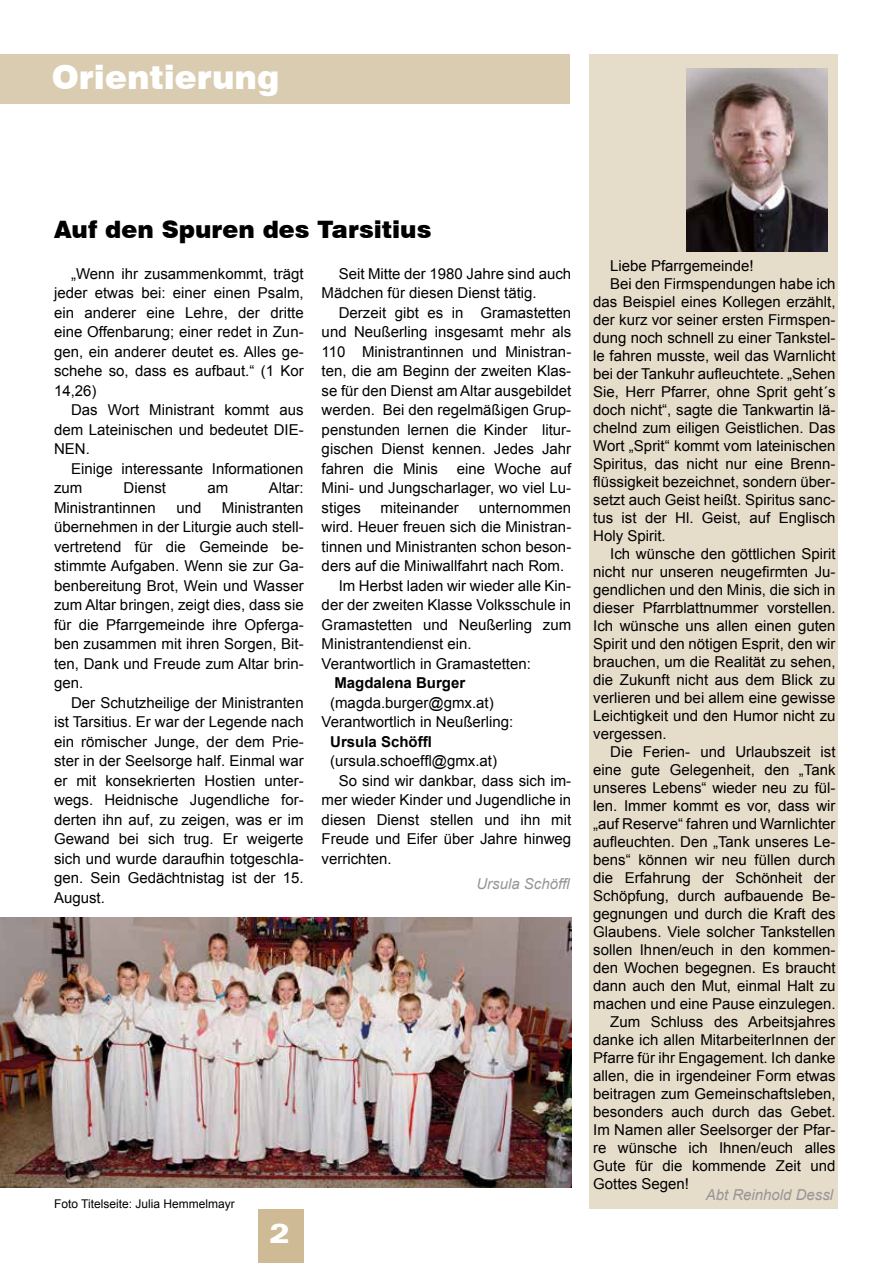
<style>
.page{position:relative;width:893px;height:1263px;background:#fff}
.page>*{position:absolute;margin:0;border:0;box-sizing:border-box;transform-origin:0 0}
.t1{font:900 33px "Swiss 721 BT";color:#fff}
.t2{font:900 expanded 27px "Zurich BT";color:#fff}
.t3{font:900 24px "Swiss 721 BT";color:#000}
.t4{font:15px/19.5px "Arial";color:#000;text-align:justify}
.t5{font:italic 15px "Arial";color:#979597}
.t6{font:700 15px "Arial";color:#000}
.t7{font:12px "Arial";color:#000}
</style>
<div class="page">
<img style="left:0;top:917px;width:571px;height:270px">
<div style="left:258px;top:1209px;width:45px;height:54px;background:#cebb95"></div>
<div style="left:0;top:54px;width:570px;height:50px;background:#daccb0"></div>
<div style="left:589px;top:54px;width:248px;height:1155px;background:#e6dcca"></div>
<img style="left:687px;top:68px;width:141px;height:183px">
<h1 class="t1" style="left:52px;top:57px;width:229px">Orientierung</h1>
<h3 class="t3" style="left:54px;top:215px;width:379px">Auf den Spuren des Tarsitius</h3>
<p class="t4" style="left:322px;top:264px;width:251px;text-indent:17px">Seit Mitte der 1980 Jahre sind auch<br>Mädchen für diesen Dienst tätig.</p>
<p class="t4" style="left:322px;top:303px;width:251px;text-indent:17px">Derzeit gibt es in Gramastetten und Neußerling insgesamt mehr als 110 Ministrantinnen und Ministran&shy;ten, die am Beginn der zweiten Klas&shy;se für den Dienst am Altar ausgebildet werden. Bei den regelmäßigen Grup&shy;penstunden lernen die Kinder litur&shy;gischen Dienst kennen. Jedes Jahr fahren die Minis</p>
<p class="t4" style="left:54px;top:264px;width:251px;text-indent:17px">„Wenn ihr zusammenkommt, trägt jeder etwas bei: einer einen Psalm, ein anderer eine Lehre, der dritte eine Offenbarung; einer redet in Zun&shy;gen, ein anderer deutet es. Alles ge&shy;schehe so, dass es aufbaut.“ (1 Kor 14,26)</p>
<p class="t4" style="left:54px;top:400px;width:251px;text-indent:17px">Das Wort Ministrant kommt aus dem Lateinischen und bedeutet DIE-NEN.</p>
<p class="t4" style="left:54px;top:459px;width:251px;text-indent:17px">Einige interessante Informationen zum</p>
<p class="t4" style="left:322px;top:459px;width:251px;text-indent:135px">eine Woche auf Mini- und Jungscharlager, wo viel Lu&shy;stiges</p>
<p class="t4" style="left:124px;top:478px;width:44px">Dienst</p>
<p class="t4" style="left:207px;top:478px;width:22px">am</p>
<p class="t4" style="left:269px;top:478px;width:37px">Altar:</p>
<p class="t4" style="left:54px;top:498px;width:103px">Ministrantinnen</p>
<p class="t4" style="left:176px;top:498px;width:27px">und</p>
<p class="t4" style="left:381px;top:498px;width:80px">miteinander</p>
<p class="t4" style="left:479px;top:498px;width:94px">unternommen</p>
<p class="t4" style="left:322px;top:517px;width:251px">wird. Heuer freuen sich die Ministran-</p>
<p class="t4" style="left:322px;top:537px;width:251px">tinnen und Ministranten schon beson-</p>
<p class="t4" style="left:322px;top:556px;width:244px">ders auf die Miniwallfahrt nach Rom.</p>
<p class="t4" style="left:339px;top:576px;width:234px">Im Herbst laden wir wieder alle Kin-</p>
<p class="t4" style="left:322px;top:595px;width:251px">der der zweiten Klasse Volksschule in</p>
<p class="t4" style="left:322px;top:615px;width:251px">Gramastetten und Neußerling zum</p>
<p class="t4" style="left:322px;top:634px;width:152px">Ministrantendienst ein.</p>
<p class="t4" style="left:322px;top:654px;width:211px">Verantwortlich in Gramastetten:</p>
<p class="t6" style="left:334px;top:672px;width:132px">Magdalena Burger</p>
<p class="t4" style="left:322px;top:693px;width:193px;text-indent:9px">(magda.burger@gmx.at)<br>Verantwortlich in Neußerling:</p>
<p class="t6" style="left:330px;top:731px;width:103px">Ursula Schöffl</p>
<p class="t4" style="left:330px;top:751px;width:168px">(ursula.schoeffl@gmx.at)</p>
<p class="t4" style="left:339px;top:771px;width:234px">So sind wir dankbar, dass sich im-</p>
<p class="t4" style="left:322px;top:790px;width:251px">mer wieder Kinder und Jugendliche in</p>
<p class="t4" style="left:322px;top:810px;width:251px">diesen Dienst stellen und ihn mit</p>
<p class="t4" style="left:322px;top:829px;width:251px">Freude und Eifer über Jahre hinweg</p>
<p class="t4" style="left:322px;top:849px;width:72px">verrichten.</p>
<p class="t5" style="left:476px;top:874px;width:96px">Ursula Schöffl</p>
<p class="t4" style="left:54px;top:498px;width:251px;text-indent:168px">Ministranten übernehmen in der Liturgie auch stell&shy;vertretend für die Gemeinde be&shy;stimmte Aufgaben. Wenn sie zur Ga&shy;benbereitung Brot, Wein und Wasser zum Altar bringen, zeigt dies, dass sie für die Pfarrgemeinde ihre Opferga&shy;ben zusammen mit ihren Sorgen, Bit&shy;ten, Dank und Freude zum Altar brin&shy;gen.</p>
<p class="t4" style="left:54px;top:693px;width:251px;text-indent:17px">Der Schutzheilige der Ministranten ist Tarsitius. Er war der Legende nach ein römischer Junge, der dem Prie&shy;ster in der Seelsorge half. Einmal war er mit konsekrierten Hostien unter&shy;wegs. Heidnische Jugendliche for&shy;derten ihn auf, zu zeigen, was er im Gewand bei sich trug. Er weigerte sich und wurde daraufhin totgeschla&shy;gen. Sein Gedächtnistag ist der 15.<br>August.</p>
<p class="t7" style="left:54px;top:1196px;width:182px">Foto Titelseite: Julia Hemmelmayr</p>
<h2 class="t2" style="left:270px;top:1217px;width:22px">2</h2>
<p class="t4" style="left:610px;top:256px;width:145px">Liebe Pfarrgemeinde!</p>
<p class="t4" style="left:610px;top:274px;width:227px">Bei den Firmspendungen habe ich</p>
<p class="t4" style="left:593px;top:292px;width:244px">das Beispiel eines Kollegen erzählt,</p>
<p class="t4" style="left:593px;top:310px;width:244px">der kurz vor seiner ersten Firmspen-</p>
<p class="t4" style="left:593px;top:328px;width:244px">dung noch schnell zu einer Tankstel-</p>
<p class="t4" style="left:593px;top:346px;width:244px">le fahren musste, weil das Warnlicht</p>
<p class="t4" style="left:593px;top:364px;width:244px">bei der Tankuhr aufleuchtete. „Sehen</p>
<p class="t4" style="left:593px;top:382px;width:244px">Sie, Herr Pfarrer, ohne Sprit geht´s</p>
<p class="t4" style="left:593px;top:400px;width:244px">doch nicht“, sagte die Tankwartin lä-</p>
<p class="t4" style="left:593px;top:418px;width:244px">chelnd zum eiligen Geistlichen. Das</p>
<p class="t4" style="left:593px;top:436px;width:244px">Wort „Sprit“ kommt vom lateinischen</p>
<p class="t4" style="left:593px;top:454px;width:244px">Spiritus, das nicht nur eine Brenn-</p>
<p class="t4" style="left:593px;top:472px;width:244px">flüssigkeit bezeichnet, sondern über-</p>
<p class="t4" style="left:593px;top:490px;width:244px">setzt auch Geist heißt. Spiritus sanc-</p>
<p class="t4" style="left:593px;top:508px;width:244px">tus ist der Hl. Geist, auf Englisch</p>
<p class="t4" style="left:593px;top:526px;width:74px">Holy Spirit.</p>
<p class="t4" style="left:610px;top:544px;width:227px">Ich wünsche den göttlichen Spirit</p>
<p class="t4" style="left:593px;top:562px;width:244px">nicht nur unseren neugefirmten Ju-</p>
<p class="t4" style="left:593px;top:580px;width:244px">gendlichen und den Minis, die sich in</p>
<p class="t4" style="left:593px;top:598px;width:244px">dieser Pfarrblattnummer vorstellen.</p>
<p class="t4" style="left:593px;top:616px;width:244px">Ich wünsche uns allen einen guten</p>
<p class="t4" style="left:593px;top:634px;width:244px">Spirit und den nötigen Esprit, den wir</p>
<p class="t4" style="left:593px;top:652px;width:244px">brauchen, um die Realität zu sehen,</p>
<p class="t4" style="left:593px;top:670px;width:244px">die Zukunft nicht aus dem Blick zu</p>
<p class="t4" style="left:593px;top:688px;width:244px">verlieren und bei allem eine gewisse</p>
<p class="t4" style="left:593px;top:706px;width:244px">Leichtigkeit und den Humor nicht zu</p>
<p class="t4" style="left:593px;top:724px;width:75px">vergessen.</p>
<p class="t4" style="left:610px;top:742px;width:227px">Die Ferien- und Urlaubszeit ist</p>
<p class="t4" style="left:593px;top:760px;width:244px">eine gute Gelegenheit, den „Tank</p>
<p class="t4" style="left:593px;top:778px;width:244px">unseres Lebens“ wieder neu zu fül-</p>
<p class="t4" style="left:593px;top:796px;width:244px">len. Immer kommt es vor, dass wir</p>
<p class="t4" style="left:593px;top:814px;width:244px">„auf Reserve“ fahren und Warnlichter</p>
<p class="t4" style="left:593px;top:832px;width:244px">aufleuchten. Den „Tank unseres Le-</p>
<p class="t4" style="left:593px;top:850px;width:244px">bens“ können wir neu füllen durch</p>
<p class="t4" style="left:593px;top:868px;width:244px">die Erfahrung der Schönheit der</p>
<p class="t4" style="left:593px;top:886px;width:244px">Schöpfung, durch aufbauende Be-</p>
<p class="t4" style="left:593px;top:904px;width:244px">gegnungen und durch die Kraft des</p>
<p class="t4" style="left:593px;top:922px;width:244px">Glaubens. Viele solcher Tankstellen</p>
<p class="t4" style="left:593px;top:940px;width:244px">sollen Ihnen/euch in den kommen-</p>
<p class="t4" style="left:593px;top:958px;width:244px">den Wochen begegnen. Es braucht</p>
<p class="t4" style="left:593px;top:976px;width:244px">dann auch den Mut, einmal Halt zu</p>
<p class="t4" style="left:593px;top:994px;width:244px">machen und eine Pause einzulegen.</p>
<p class="t4" style="left:610px;top:1012px;width:227px">Zum Schluss des Arbeitsjahres</p>
<p class="t4" style="left:593px;top:1030px;width:244px">danke ich allen MitarbeiterInnen der</p>
<p class="t4" style="left:593px;top:1048px;width:244px">Pfarre für ihr Engagement. Ich danke</p>
<p class="t4" style="left:593px;top:1066px;width:244px">allen, die in irgendeiner Form etwas</p>
<p class="t4" style="left:593px;top:1084px;width:244px">beitragen zum Gemeinschaftsleben,</p>
<p class="t4" style="left:593px;top:1102px;width:244px">besonders auch durch das Gebet.</p>
<p class="t4" style="left:593px;top:1120px;width:244px">Im Namen aller Seelsorger der Pfar-</p>
<p class="t4" style="left:593px;top:1138px;width:244px">re wünsche ich Ihnen/euch alles</p>
<p class="t4" style="left:593px;top:1156px;width:244px">Gute für die kommende Zeit und</p>
<p class="t4" style="left:593px;top:1174px;width:97px">Gottes Segen!</p>
<p class="t5" style="left:706px;top:1185px;width:129px">Abt Reinhold Dessl</p>
</div>
